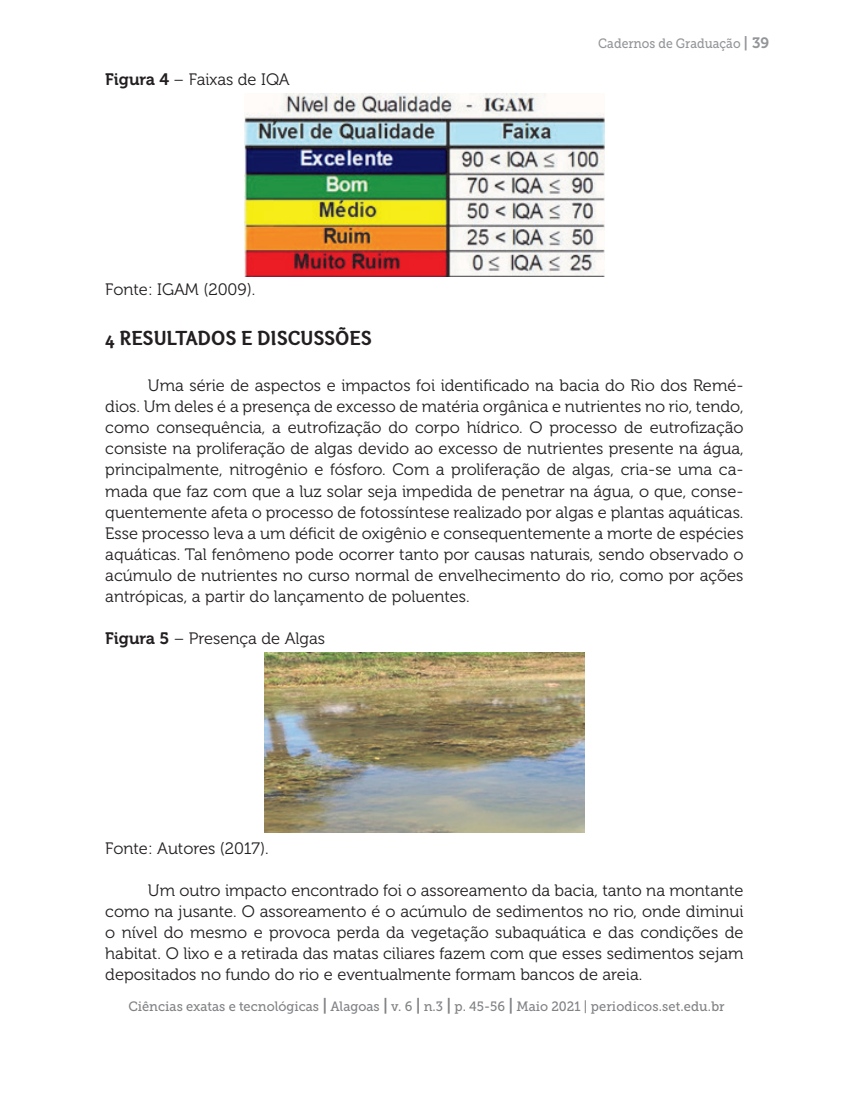
<style>
.page{position:relative;width:851px;height:1106px;background:#fff}
.page>*{position:absolute;margin:0;border:0;box-sizing:border-box;transform-origin:0 0}
.t1{font:21px "Otari Bold Limited";color:#231f20}
.t2{font:16.5px/21px "Museo 300";color:#231f20;text-align:justify}
.t3{font:13.5px "Museo Slab 500";color:#808285;scale:.95 1}
.t4{font:13.5px "Museo Slab 500";color:#939598;scale:.9 1}
.s1{font-family:"Museo 700"}
.s2{font-family:"Museo 700";font-size:15px}
.s3{font-family:"Museo 700";font-size:16.5px}
</style>
<div class="page">
<img style="left:244px;top:94px;width:360px;height:183px">
<img style="left:264px;top:652px;width:320px;height:180px">
<p class="t2" style="left:105px;top:69px;width:186px"><span class="s1">Figura 4</span> – Faixas de IQA</p>
<p class="t4" style="left:598px;top:36px;width:191px">Cadernos de Graduação <span class="s2">| 39</span></p>
<p class="t2" style="left:105px;top:279px;width:152px">Fonte: IGAM (2009).</p>
<p class="t1" style="left:105px;top:325px;width:268px">4 RESULTADOS E DISCUSSÕES</p>
<p class="t2" style="left:105px;top:375px;width:639px;text-indent:43px">Uma série de aspectos e impactos foi identificado na bacia do Rio dos Remé&shy;dios. Um deles é a presença de excesso de matéria orgânica e nutrientes no rio, tendo, como consequência, a eutrofização do corpo hídrico. O processo de eutrofização consiste na proliferação de algas devido ao excesso de nutrientes presente na água, principalmente, nitrogênio e fósforo. Com a proliferação de algas, cria-se uma ca&shy;mada que faz com que a luz solar seja impedida de penetrar na água, o que, conse&shy;quentemente afeta o processo de fotossíntese realizado por algas e plantas aquáticas.<br>Esse processo leva a um déficit de oxigênio e consequentemente a morte de espécies aquáticas. Tal fenômeno pode ocorrer tanto por causas naturais, sendo observado o acúmulo de nutrientes no curso normal de envelhecimento do rio, como por ações antrópicas, a partir do lançamento de poluentes.</p>
<p class="t2" style="left:105px;top:627px;width:221px"><span class="s1">Figura 5</span> – Presença de Algas</p>
<p class="t2" style="left:105px;top:837px;width:165px">Fonte: Autores (2017).</p>
<p class="t2" style="left:105px;top:879px;width:639px;text-indent:43px">Um outro impacto encontrado foi o assoreamento da bacia, tanto na montante como na jusante. O assoreamento é o acúmulo de sedimentos no rio, onde diminui o nível do mesmo e provoca perda da vegetação subaquática e das condições de habitat. O lixo e a retirada das matas ciliares fazem com que esses sedimentos sejam depositados no fundo do rio e eventualmente formam bancos de areia.</p>
<p class="t3" style="left:128px;top:999px;width:629px">Ciências exatas e tecnológicas <span class="s3">|</span> Alagoas <span class="s3">|</span> v. 6 <span class="s3">|</span> n.3 <span class="s3">|</span> p. 45-56 <span class="s3">|</span> Maio 2021 | periodicos.set.edu.br</p>
</div>
